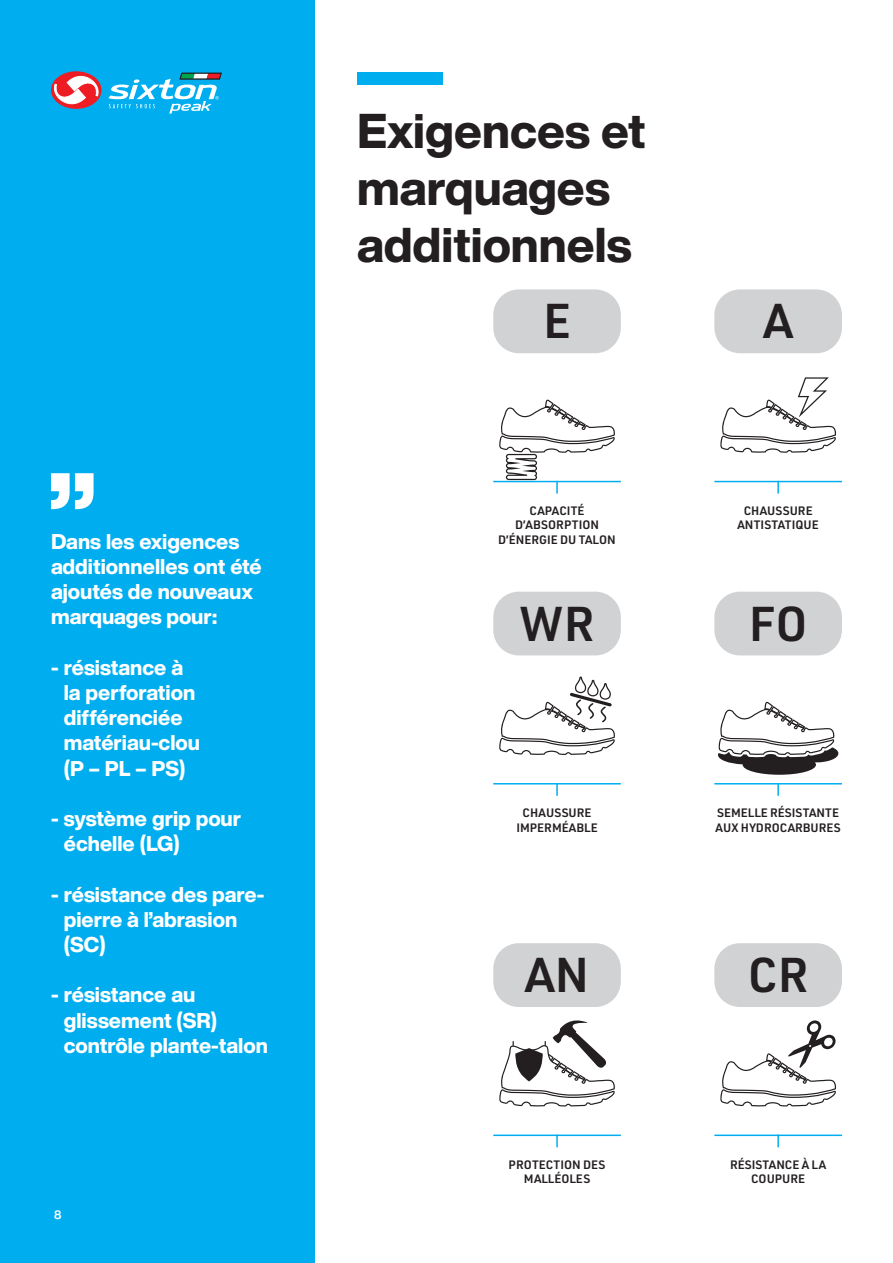
<style>
.page{position:relative;width:893px;height:1263px;background:#fff}
.page>*{position:absolute;margin:0;border:0;box-sizing:border-box;transform-origin:0 0}
.t1{font:800 48px/57px "Helvetica Now Display";color:#231f20}
.t2{font:600 47.85px "URWDIN";letter-spacing:.005em;color:#231f20}
.t3{font:800 21px/25.2px "Helvetica Now Display";color:#fff}
.t4{font:600 12px/14.4px "URWDIN";color:#231f20;text-align:center}
.t5{font:700 12px "Helvetica Now Display";color:#fff}
</style>
<div class="page">
<div style="left:0;top:0;width:315px;height:1263px;background:#00aeef"></div>
<div style="left:714px;top:592px;width:128px;height:63px;background:#d1d2d4;border-radius:26px"></div>
<svg style="left:718px;top:702px;width:120px;height:73px"></svg>
<div style="left:493px;top:592px;width:128px;height:63px;background:#d1d2d4;border-radius:26px"></div>
<svg style="left:499px;top:676px;width:116px;height:79px"></svg>
<div style="left:714px;top:289px;width:128px;height:64px;background:#d1d2d4;border-radius:26px"></div>
<svg style="left:720px;top:377px;width:116px;height:76px"></svg>
<div style="left:493px;top:289px;width:128px;height:64px;background:#d1d2d4;border-radius:26px"></div>
<div style="left:714px;top:943px;width:128px;height:64px;background:#d1d2d4;border-radius:26px"></div>
<svg style="left:720px;top:1020px;width:116px;height:86px"></svg>
<hr style="left:714px;top:481px;width:128px;height:1px;background:#00aeef">
<svg style="left:777px;top:482px;width:2px;height:12px"></svg>
<hr style="left:714px;top:783px;width:128px;height:1px;background:#00aeef">
<svg style="left:777px;top:784px;width:2px;height:12px"></svg>
<hr style="left:714px;top:1134px;width:128px;height:2px;background:#00aeef">
<svg style="left:777px;top:1134px;width:2px;height:13px"></svg>
<hr style="left:493px;top:481px;width:128px;height:1px;background:#00aeef">
<svg style="left:498px;top:399px;width:117px;height:95px"></svg>
<hr style="left:493px;top:783px;width:128px;height:1px;background:#00aeef">
<svg style="left:556px;top:784px;width:2px;height:12px"></svg>
<hr style="left:493px;top:1134px;width:128px;height:2px;background:#00aeef">
<svg style="left:556px;top:1134px;width:2px;height:13px"></svg>
<div style="left:357px;top:72px;width:85px;height:13px;background:#00aeef"></div>
<svg style="left:51px;top:473px;width:43px;height:36px"></svg>
<svg style="left:51px;top:71px;width:51px;height:38px"></svg>
<svg style="left:108px;top:73px;width:113px;height:41px"></svg>
<div style="left:493px;top:943px;width:128px;height:64px;background:#d1d2d4;border-radius:26px"></div>
<svg style="left:499px;top:1020px;width:116px;height:86px"></svg>
<p class="t3" style="left:51px;top:529px;width:212px">Dans les exigences additionnelles ont été ajoutés de nouveaux marquages pour:</p>
<p class="t3" style="left:64px;top:655px;width:138px;text-indent:-13px">- résistance à la perforation différenciée matériau-clou (P – PL – PS)</p>
<p class="t3" style="left:64px;top:806px;width:179px;text-indent:-13px">- système grip pour échelle (LG)</p>
<p class="t3" style="left:64px;top:881px;width:202px;text-indent:-13px">- résistance des pare&shy;pierre à l’abrasion (SC)</p>
<p class="t3" style="left:64px;top:982px;width:206px;text-indent:-13px">- résistance au glissement (SR) contrôle plante-talon</p>
<p class="t5" style="left:54px;top:1207px;width:9px">8</p>
<h1 class="t1" style="left:357px;top:103px;width:290px">Exigences et marquages additionnels</h1>
<h2 class="t2" style="left:543px;top:289px;width:29px">E</h2>
<h2 class="t2" style="left:763px;top:289px;width:31px">A</h2>
<p class="t4" style="left:498px;top:503px;width:119px">CAPACITÉ<br>D’ABSORPTION<br>D’ÉNERGIE DU TALON</p>
<p class="t4" style="left:738px;top:503px;width:83px">CHAUSSURE<br>ANTISTATIQUE</p>
<h2 class="t2" style="left:519px;top:591px;width:77px">WR</h2>
<h2 class="t2" style="left:749px;top:591px;width:60px">FO</h2>
<p class="t4" style="left:516px;top:805px;width:83px">CHAUSSURE<br>IMPERMÉABLE</p>
<p class="t4" style="left:716px;top:805px;width:127px;text-align:left">SEMELLE RÉSISTANTE<br>AUX HYDROCARBURES</p>
<h2 class="t2" style="left:525px;top:943px;width:65px">AN</h2>
<h2 class="t2" style="left:748px;top:943px;width:62px">CR</h2>
<p class="t4" style="left:509px;top:1157px;width:98px">PROTECTION DES<br>MALLÉOLES</p>
<p class="t4" style="left:730px;top:1157px;width:98px">RÉSISTANCE À LA<br>COUPURE</p>
</div>
